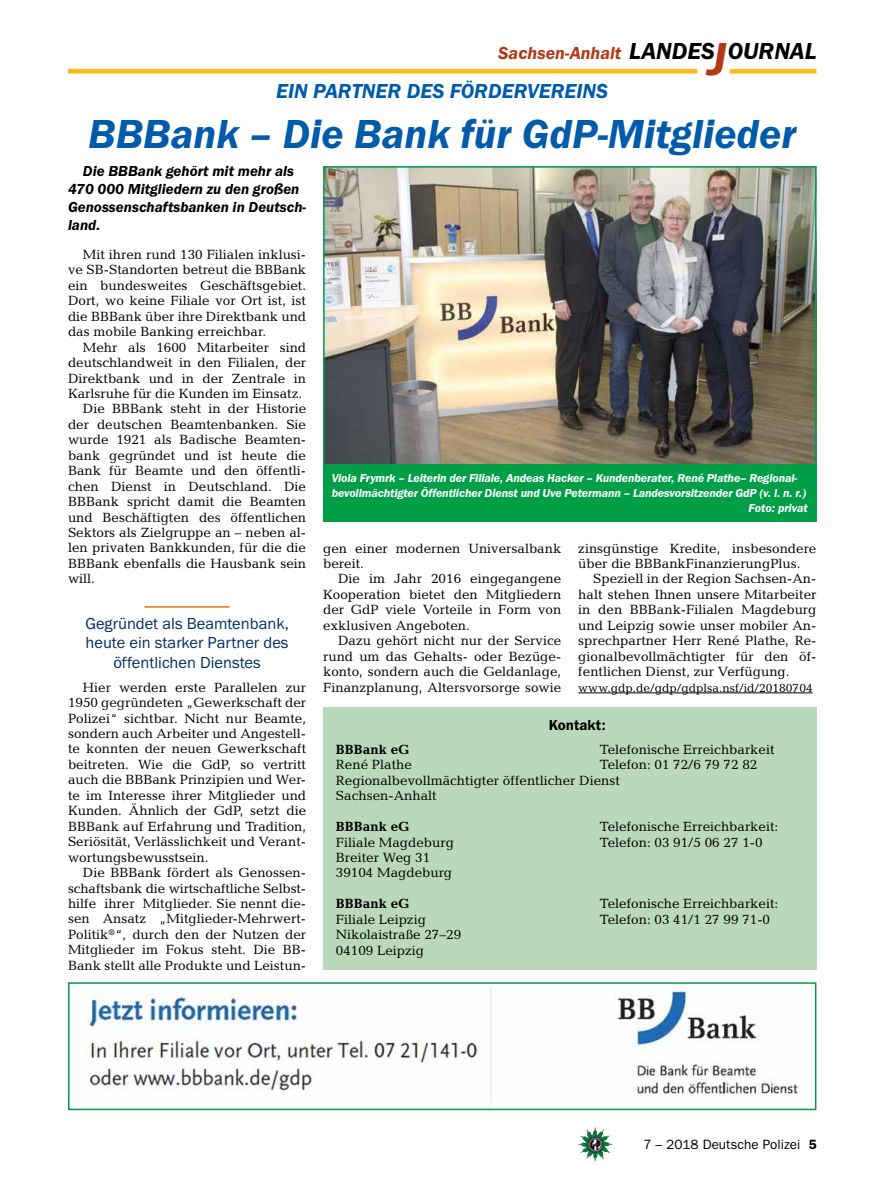
<style>
.page{position:relative;width:893px;height:1191px;background:#fff}
.page>*{position:absolute;margin:0;border:0;box-sizing:border-box;transform-origin:0 0}
.t1{font:italic 600 42px "Franklin Gothic Itc T";color:#005baa}
.t2{font:italic 600 24px "Franklin Gothic Itc T";color:#000}
.t3{font:italic 600 21px "Franklin Gothic Itc T";color:#005baa}
.t4{font:italic 600 18px "Franklin Gothic Itc T";color:#b33916}
.t5{font:16.5px/19.5px "Franklin Gothic Itc T";color:#002f67;text-align:center}
.t6{font:italic 600 15px/18px "Franklin Gothic Itc T";color:#000}
.t7{font:600 15px "Franklin Gothic Itc T";color:#000}
.t8{font:13.5px/15.5px "Candida";color:#000;text-align:justify}
.t9{font:700 13.5px "Candida";color:#000}
.t10{font:13.5px "Franklin Gothic";color:#000}
.t11{font:italic 600 12px "Franklin Gothic Itc T";letter-spacing:-.01em;color:#fff}
.t12{font:12px "Candida";color:#000}
.s1{font-size:48px;color:#b33916}
.s2{font-weight:600}
</style>
<div class="page">
<img style="left:578px;top:1127px;width:17px;height:25px">
<hr style="left:730px;top:69px;width:86px;height:4px;background:#fdb913">
<hr style="left:68px;top:69px;width:629px;height:4px;background:#fdb913">
<img style="left:326px;top:169px;width:487px;height:295px">
<div style="left:323px;top:166px;width:493px;height:325px;border:2px solid #009f47"></div>
<div style="left:323px;top:464px;width:493px;height:57px;background:#009f47"></div>
<img style="left:86px;top:988px;width:713px;height:118px">
<div style="left:68px;top:982px;width:748px;height:128px;border:2px solid #009f47"></div>
<hr style="left:145px;top:606px;width:85px;height:1px;background:#de761c">
<hr style="left:578px;top:692px;width:235px;height:1px;background:#000">
<div style="left:323px;top:707px;width:493px;height:263px;background:#b9d9ba"></div>
<h2 class="t2" style="left:629px;top:37px;width:176px">LA NDES<span class="s1">J</span>OURNAL</h2>
<h3 class="t4" style="left:498px;top:42px;width:125px">Sachsen-Anhalt</h3>
<h3 class="t3" style="left:276px;top:79px;width:320px">Ein Partner des Fördervereins</h3>
<h1 class="t1" style="left:88px;top:109px;width:710px">BBBank – Die Bank für GdP-Mitglieder</h1>
<p class="t6" style="left:68px;top:162px;width:240px;text-indent:15px">Die BBBank gehört mit mehr als<br>470 000 Mitgliedern zu den großen<br>Genossenschaftsbanken in Deutsch&shy;land.</p>
<p class="t8" style="left:68px;top:247px;width:240px;text-indent:15px">Mit ihren rund 130 Filialen inklusi&shy;ve SB-Standorten betreut die BBBank ein bundesweites Geschäftsgebiet.<br>Dort, wo keine Filiale vor Ort ist, ist die BBBank über ihre Direktbank und das mobile Banking erreichbar.</p>
<p class="t8" style="left:83px;top:339px;width:225px">Mehr als 1600 Mitarbeiter sind</p>
<p class="t8" style="left:68px;top:355px;width:240px">deutschlandweit in den Filialen, der</p>
<p class="t8" style="left:68px;top:370px;width:240px">Direktbank und in der Zentrale in</p>
<p class="t8" style="left:68px;top:386px;width:236px">Karlsruhe für die Kunden im Einsatz.</p>
<p class="t8" style="left:83px;top:401px;width:225px">Die BBBank steht in der Historie</p>
<p class="t8" style="left:68px;top:416px;width:240px">der deutschen Beamtenbanken. Sie</p>
<p class="t8" style="left:68px;top:432px;width:240px">wurde 1921 als Badische Beamten-</p>
<p class="t8" style="left:68px;top:447px;width:240px">bank gegründet und ist heute die</p>
<p class="t8" style="left:68px;top:463px;width:240px">Bank für Beamte und den öffentli-</p>
<p class="t8" style="left:68px;top:478px;width:240px">chen Dienst in Deutschland. Die</p>
<p class="t8" style="left:68px;top:494px;width:240px">BBBank spricht damit die Beamten</p>
<p class="t8" style="left:68px;top:509px;width:240px">und Beschäftigten des öffentlichen</p>
<p class="t8" style="left:68px;top:525px;width:240px">Sektors als Zielgruppe an – neben al-</p>
<p class="t8" style="left:68px;top:540px;width:240px">len privaten Bankkunden, für die die</p>
<p class="t8" style="left:68px;top:555px;width:240px">BBBank ebenfalls die Hausbank sein</p>
<p class="t8" style="left:68px;top:571px;width:29px">will.</p>
<p class="t5" style="left:85px;top:613px;width:205px">Gegründet als Beamtenbank, heute ein starker Partner des öffentlichen Dienstes</p>
<p class="t8" style="left:68px;top:679px;width:240px;text-indent:15px">Hier werden erste Parallelen zur 1950 gegründeten „Gewerkschaft der Polizei“ sichtbar. Nicht nur Beamte, sondern auch Arbeiter und Angestell&shy;te konnten der neuen Gewerkschaft beitreten. Wie die GdP, so vertritt auch die BBBank Prinzipien und Wer&shy;te im Interesse ihrer Mitglieder und Kunden. Ähnlich der GdP, setzt die BBBank auf Erfahrung und Tradition, Seriösität, Verlässlichkeit und Verant&shy;wortungsbewusstsein.</p>
<p class="t8" style="left:68px;top:864px;width:240px;text-indent:15px">Die BBBank fördert als Genossen&shy;schaftsbank die wirtschaftliche Selbst&shy;hilfe ihrer Mitglieder. Sie nennt die&shy;sen Ansatz „Mitglieder-Mehrwert-Politik<sup>®</sup>“, durch den der Nutzen der Mitglieder im Fokus steht. Die BB-Bank stellt alle Produkte und Leistun-</p>
<p class="t11" style="left:332px;top:471px;width:467px">Viola Frymrk – Leiterin der Filiale, Andeas Hacker – Kundenberater, René Plathe– Regional-</p>
<p class="t11" style="left:332px;top:486px;width:476px">bevollmächtigter Öffentlicher Dienst und Uve Petermann – Landesvorsitzender GdP (v. l. n. r.)</p>
<p class="t11" style="left:748px;top:501px;width:61px">Foto: privat</p>
<p class="t8" style="left:323px;top:540px;width:240px">gen einer modernen Universalbank bereit.</p>
<p class="t8" style="left:323px;top:571px;width:240px;text-indent:15px">Die im Jahr 2016 eingegangene Kooperation bietet den Mitgliedern der GdP viele Vorteile in Form von exklusiven Angeboten.</p>
<p class="t8" style="left:323px;top:633px;width:240px;text-indent:15px">Dazu gehört nicht nur der Service rund um das Gehalts- oder Bezüge&shy;konto, sondern auch die Geldanlage, Finanzplanung, Altersvorsorge sowie</p>
<p class="t8" style="left:578px;top:540px;width:240px">zinsgünstige Kredite, insbesondere über die BBBankFinanzierungPlus.</p>
<p class="t8" style="left:578px;top:571px;width:240px;text-indent:15px">Speziell in der Region Sachsen-An&shy;halt stehen Ihnen unsere Mitarbeiter in den BBBank-Filialen Magdeburg und Leipzig sowie unser mobiler An&shy;sprechpartner Herr René Plathe, Re&shy;gionalbevollmächtigter für den öf&shy;fentlichen Dienst, zur Verfügung.</p>
<p class="t12" style="left:578px;top:681px;width:236px">www.gdp.de/gdp/gdplsa.nsf/id/20180704</p>
<p class="t7" style="left:549px;top:716px;width:58px">Kontakt:</p>
<p class="t9" style="left:336px;top:741px;width:75px">BBBank eG</p>
<p class="t8" style="left:600px;top:741px;width:176px">Telefonische Erreichbarkeit</p>
<p class="t8" style="left:336px;top:757px;width:78px">René Plathe</p>
<p class="t8" style="left:336px;top:757px;width:423px;text-align:left;text-indent:264px">Telefon: 01 72/6 79 72 82<br>Regionalbevollmächtigter öffentlicher Dienst<br>Sachsen-Anhalt</p>
<p class="t9" style="left:336px;top:819px;width:75px">BBBank eG</p>
<p class="t8" style="left:600px;top:819px;width:180px">Telefonische Erreichbarkeit:</p>
<p class="t8" style="left:336px;top:834px;width:120px">Filiale Magdeburg</p>
<p class="t8" style="left:600px;top:834px;width:164px">Telefon: 03 91/5 06 27 1-0</p>
<p class="t8" style="left:336px;top:849px;width:118px">Breiter Weg 31<br>39104 Magdeburg</p>
<p class="t9" style="left:336px;top:896px;width:75px">BBBank eG</p>
<p class="t8" style="left:600px;top:896px;width:180px">Telefonische Erreichbarkeit:</p>
<p class="t8" style="left:336px;top:911px;width:91px">Filiale Leipzig</p>
<p class="t8" style="left:600px;top:911px;width:172px">Telefon: 03 41/1 27 99 71-0</p>
<p class="t8" style="left:336px;top:927px;width:127px">Nikolaistraße 27–29<br>04109 Leipzig</p>
<p class="t10" style="left:643px;top:1136px;width:175px">7 – 2018 Deutsche Polizei <span class="s2">5</span></p>
</div>
